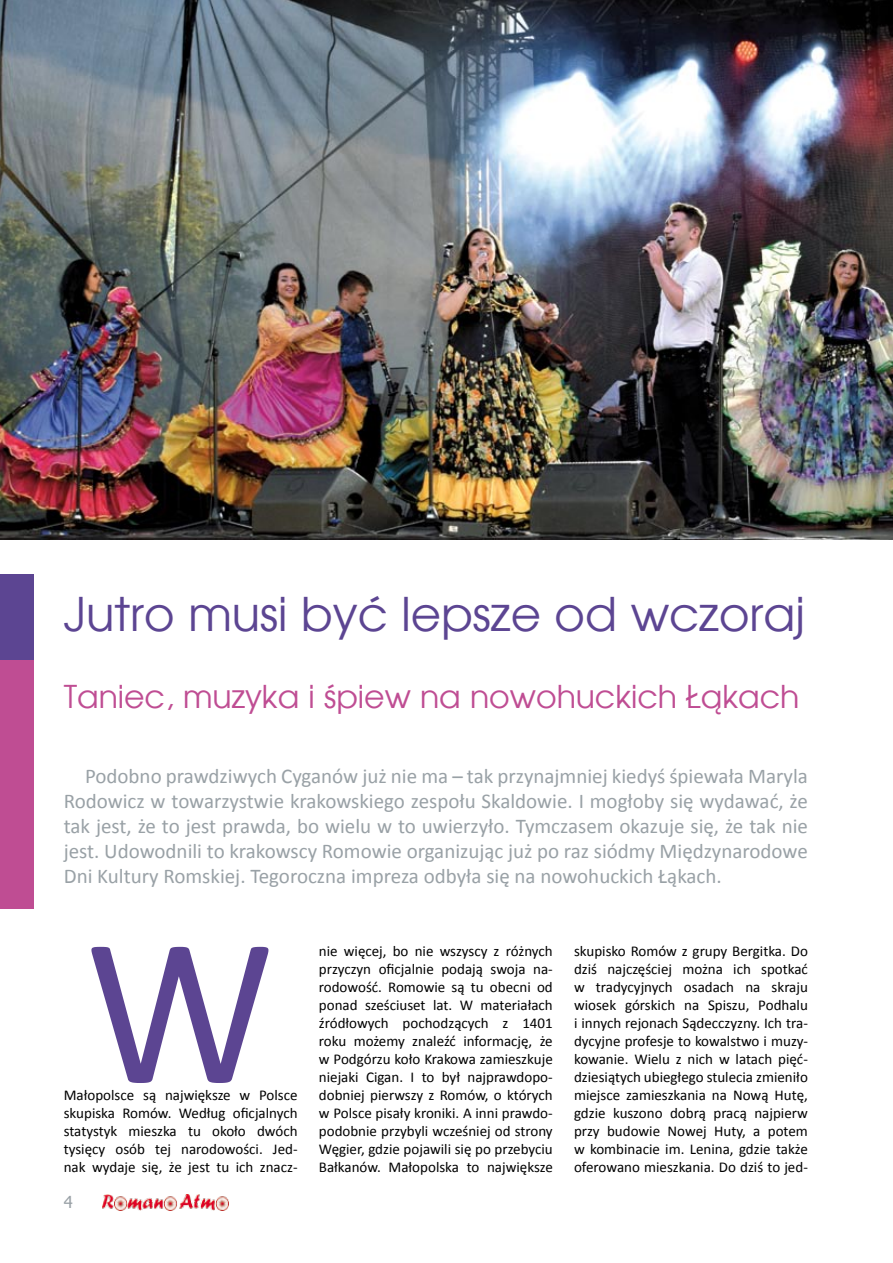
<style>
.page{position:relative;width:893px;height:1263px;background:#fff}
.page>*{position:absolute;margin:0;border:0;box-sizing:border-box;transform-origin:0 0}
.t1{font:213.45px "Calibri";color:#5c4592}
.t2{font:46.5px "Avalon";color:#5c4592}
.t3{font:31.5px "Avalon";color:#bf4d93}
.t4{font:21px/25.2px "Calibri";color:#99a1a6;text-align:justify}
.t5{font:15px/18px "Calibri";color:#000;text-align:justify}
</style>
<div class="page">
<img style="left:103px;top:1195px;width:125px;height:15px">
<div style="left:0;top:659px;width:34px;height:250px;background:#bf4d93"></div>
<img style="left:0;top:0;width:893px;height:539px">
<div style="left:0;top:575px;width:34px;height:85px;background:#5c4592"></div>
<h2 class="t2" style="left:64px;top:587px;width:742px">Jutro musi być lepsze od wczoraj</h2>
<h3 class="t3" style="left:64px;top:678px;width:737px">Taniec, muzyka i śpiew na nowohuckich Łąkach</h3>
<p class="t4" style="left:64px;top:762px;width:746px;text-indent:21px">Podobno prawdziwych Cyganów już nie ma – tak przynajmniej kiedyś śpiewała Maryla Rodowicz w towarzystwie krakowskiego zespołu Skaldowie. I mogłoby się wydawać, że tak jest, że to jest prawda, bo wielu w to uwierzyło. Tymczasem okazuje się, że tak nie jest. Udowodnili to krakowscy Romowie organizując już po raz siódmy Międzynarodowe Dni Kultury Romskiej. Tegoroczna impreza odbyła się na nowohuckich Łąkach.</p>
<h1 class="t1" style="left:85px;top:879px;width:192px">W</h1>
<p class="t5" style="left:64px;top:1104px;width:235px">skupiska Romów. Według oficjalnych statystyk mieszka tu około dwóch tysięcy osób tej narodowości. Jed&shy;nak wydaje się, że jest tu ich znacz-</p>
<p class="t5" style="left:64px;top:1086px;width:235px">Małopolsce są największe w Polsce</p>
<p class="t5" style="left:319px;top:941px;width:235px">nie więcej, bo nie wszyscy z różnych przyczyn oficjalnie podają swoja na&shy;rodowość. Romowie są tu obecni od ponad sześciuset lat. W materiałach źródłowych pochodzących z 1401 roku możemy znaleźć informację, że w Podgórzu koło Krakowa zamieszkuje niejaki Cigan. I to był najprawdopo&shy;dobniej pierwszy z Romów, o których w Polsce pisały kroniki. A inni prawdo&shy;podobnie przybyli wcześniej od strony Węgier, gdzie pojawili się po przebyciu Bałkanów. Małopolska to największe</p>
<p class="t5" style="left:574px;top:942px;width:235px">skupisko Romów z grupy Bergitka. Do dziś najczęściej można ich spotkać w tradycyjnych osadach na skraju wiosek górskich na Spiszu, Podhalu i innych rejonach Sądecczyzny. Ich tra&shy;dycyjne profesje to kowalstwo i muzy&shy;kowanie. Wielu z nich w latach pięć&shy;dziesiątych ubiegłego stulecia zmieniło miejsce zamieszkania na Nową Hutę, gdzie kuszono dobrą pracą najpierw przy budowie Nowej Huty, a potem w kombinacie im. Lenina, gdzie także oferowano mieszkania. Do dziś to jed-</p>
</div>
